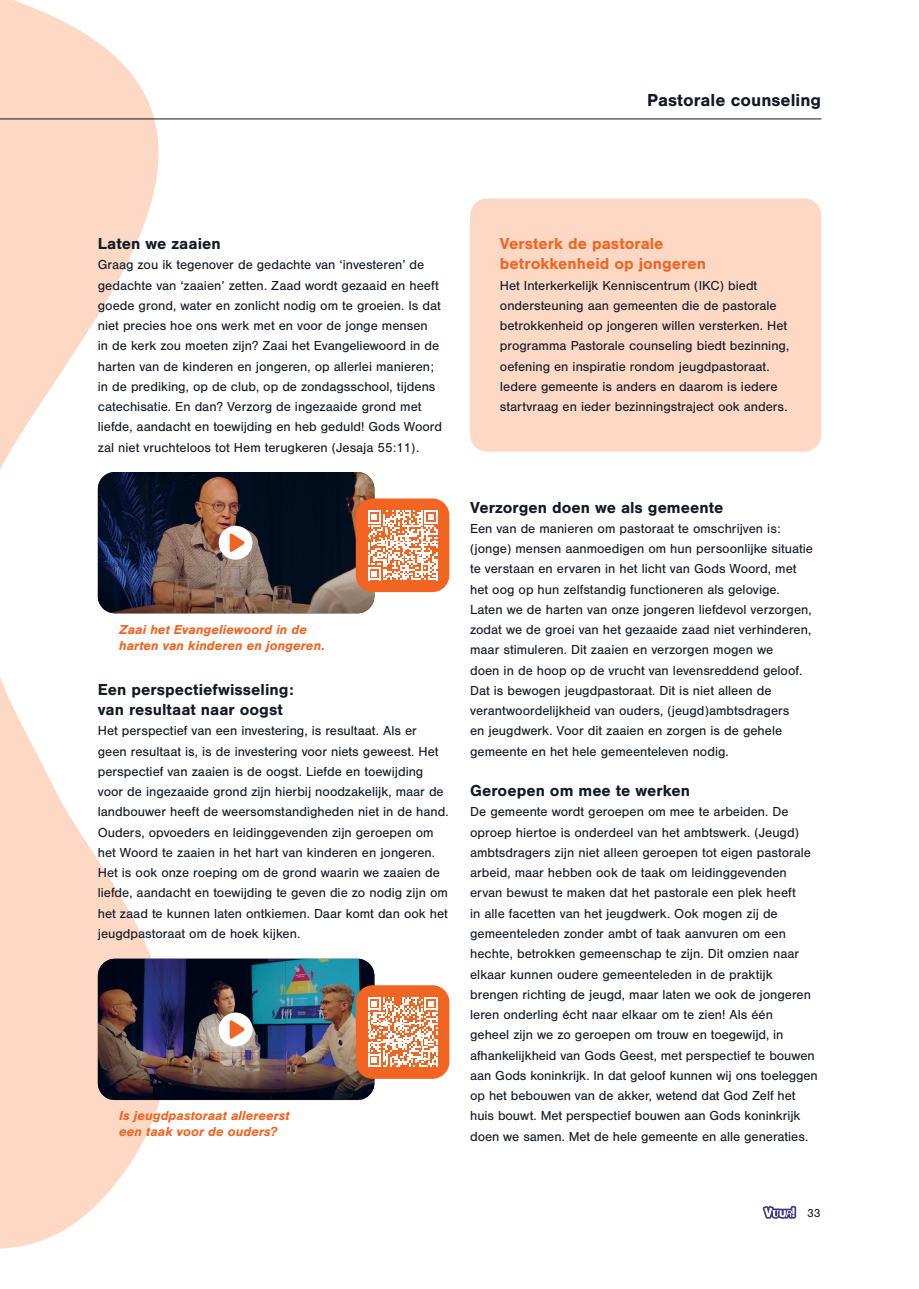
<style>
.page{position:relative;width:919px;height:1289px;background:#fff}
.page>*{position:absolute;margin:0;border:0;box-sizing:border-box;transform-origin:0 0}
.t1{font:700 18px "Nimbus San";color:#131a26}
.t2{font:700 16.5px/20.2px "Nimbus San";color:#131a26}
.t3{font:700 16.5px/20.2px "Nimbus San";color:#f26421}
.t4{font:13.5px/20.2px "Nimbus San";color:#131a26}
.t5{font:italic 700 13.5px/15.8px "Nimbus San";color:#f26421}
.t6{font:12px "Nimbus San";color:#131a26}
</style>
<div class="page">
<svg style="left:0;top:0;width:367px;height:1249px"></svg>
<div style="left:470px;top:198px;width:351px;height:254px;background:#fdd9c5;border-radius:17px"></div>
<hr style="left:0;top:119px;width:821px;height:1px;background:#131a26">
<img style="left:98px;top:472px;width:276px;height:141px">
<div style="left:219px;top:526px;width:33px;height:33px;background:#fff;border-radius:50%"></div>
<svg style="left:230px;top:533px;width:15px;height:19px"></svg>
<div style="left:356px;top:498px;width:93px;height:94px;background:#f26421;border-radius:17px"></div>
<svg style="left:368px;top:510px;width:69px;height:70px"></svg>
<img style="left:175px;top:958px;width:110px;height:94px">
<img style="left:285px;top:958px;width:89px;height:141px">
<img style="left:175px;top:1052px;width:110px;height:47px">
<img style="left:98px;top:958px;width:77px;height:141px">
<div style="left:219px;top:1012px;width:33px;height:34px;background:#fff;border-radius:50%"></div>
<svg style="left:230px;top:1020px;width:15px;height:19px"></svg>
<div style="left:356px;top:985px;width:93px;height:93px;background:#f26421;border-radius:17px"></div>
<svg style="left:368px;top:997px;width:69px;height:69px"></svg>
<svg style="left:762px;top:1206px;width:34px;height:12px"></svg>
<h1 class="t1" style="left:647px;top:89px;width:175px">Pastorale counseling</h1>
<p class="t2" style="left:98px;top:234px;width:124px">Laten we zaaien</p>
<p class="t4" style="left:98px;top:255px;width:346px">Graag zou ik tegenover de gedachte van ‘investeren’ de gedachte van ‘zaaien’ zetten. Zaad wordt gezaaid en heeft goede grond, water en zonlicht nodig om te groeien. Is dat niet precies hoe ons werk met en voor de jonge mensen<br>in de kerk zou moeten zijn? Zaai het Evangeliewoord in de harten van de kinderen en jongeren, op allerlei manieren; in de prediking, op de club, op de zondagsschool, tijdens catechisatie. En dan? Verzorg de ingezaaide grond met liefde, aandacht en toewijding en heb geduld! Gods Woord zal niet vruchteloos tot Hem terugkeren (Jesaja 55:11).</p>
<p class="t5" style="left:119px;top:621px;width:207px">Zaai het Evangeliewoord in de harten van kinderen en jongeren.</p>
<p class="t2" style="left:98px;top:679px;width:197px">Een perspectiefwisseling: van resultaat naar oogst</p>
<p class="t4" style="left:98px;top:721px;width:352px">Het perspectief van een investering, is resultaat. Als er geen resultaat is, is de investering voor niets geweest. Het perspectief van zaaien is de oogst. Liefde en toewijding voor de ingezaaide grond zijn hierbij noodzakelijk, maar de landbouwer heeft de weersomstandigheden niet in de hand.<br>Ouders, opvoeders en leidinggevenden zijn geroepen om het Woord te zaaien in het hart van kinderen en jongeren.<br>Het is ook onze roeping om de grond waarin we zaaien de liefde, aandacht en toewijding te geven die zo nodig zijn om het zaad te kunnen laten ontkiemen. Daar komt dan ook het jeugdpastoraat om de hoek kijken.</p>
<p class="t5" style="left:119px;top:1107px;width:172px">Is jeugdpastoraat allereerst een taak voor de ouders?</p>
<p class="t3" style="left:500px;top:234px;width:208px">Versterk de pastorale betrokkenheid op jongeren</p>
<p class="t4" style="left:500px;top:275px;width:291px">Het Interkerkelijk Kenniscentrum (IKC) biedt ondersteuning aan gemeenten die de pastorale betrokkenheid op jongeren willen versterken. Het programma Pastorale counseling biedt bezinning, oefening en inspiratie rondom jeugdpastoraat.<br>Iedere gemeente is anders en daarom is iedere startvraag en ieder bezinningstraject ook anders.</p>
<p class="t2" style="left:470px;top:497px;width:255px">Verzorgen doen we als gemeente</p>
<p class="t4" style="left:470px;top:518px;width:344px">Een van de manieren om pastoraat te omschrijven is: (jonge) mensen aanmoedigen om hun persoonlijke situatie te verstaan en ervaren in het licht van Gods Woord, met het oog op hun zelfstandig functioneren als gelovige.<br>Laten we de harten van onze jongeren liefdevol verzorgen, zodat we de groei van het gezaaide zaad niet verhinderen, maar stimuleren. Dit zaaien en verzorgen mogen we<br>doen in de hoop op de vrucht van levensreddend geloof.<br>Dat is bewogen jeugdpastoraat. Dit is niet alleen de verantwoordelijkheid van ouders, (jeugd)ambtsdragers<br>en jeugdwerk. Voor dit zaaien en zorgen is de gehele gemeente en het hele gemeenteleven nodig.</p>
<p class="t2" style="left:470px;top:780px;width:221px">Geroepen om mee te werken</p>
<p class="t4" style="left:470px;top:802px;width:349px">De gemeente wordt geroepen om mee te arbeiden. De oproep hiertoe is onderdeel van het ambtswerk. (Jeugd) ambtsdragers zijn niet alleen geroepen tot eigen pastorale arbeid, maar hebben ook de taak om leidinggevenden ervan bewust te maken dat het pastorale een plek heeft<br>in alle facetten van het jeugdwerk. Ook mogen zij de gemeenteleden zonder ambt of taak aanvuren om een hechte, betrokken gemeenschap te zijn. Dit omzien naar elkaar kunnen oudere gemeenteleden in de praktijk brengen richting de jeugd, maar laten we ook de jongeren leren onderling écht naar elkaar om te zien! Als één<br>geheel zijn we zo geroepen om trouw en toegewijd, in afhankelijkheid van Gods Geest, met perspectief te bouwen aan Gods koninkrijk. In dat geloof kunnen wij ons toeleggen op het bebouwen van de akker, wetend dat God Zelf het huis bouwt. Met perspectief bouwen aan Gods koninkrijk doen we samen. Met de hele gemeente en alle generaties.</p>
<p class="t6" style="left:807px;top:1206px;width:15px">33</p>
</div>
